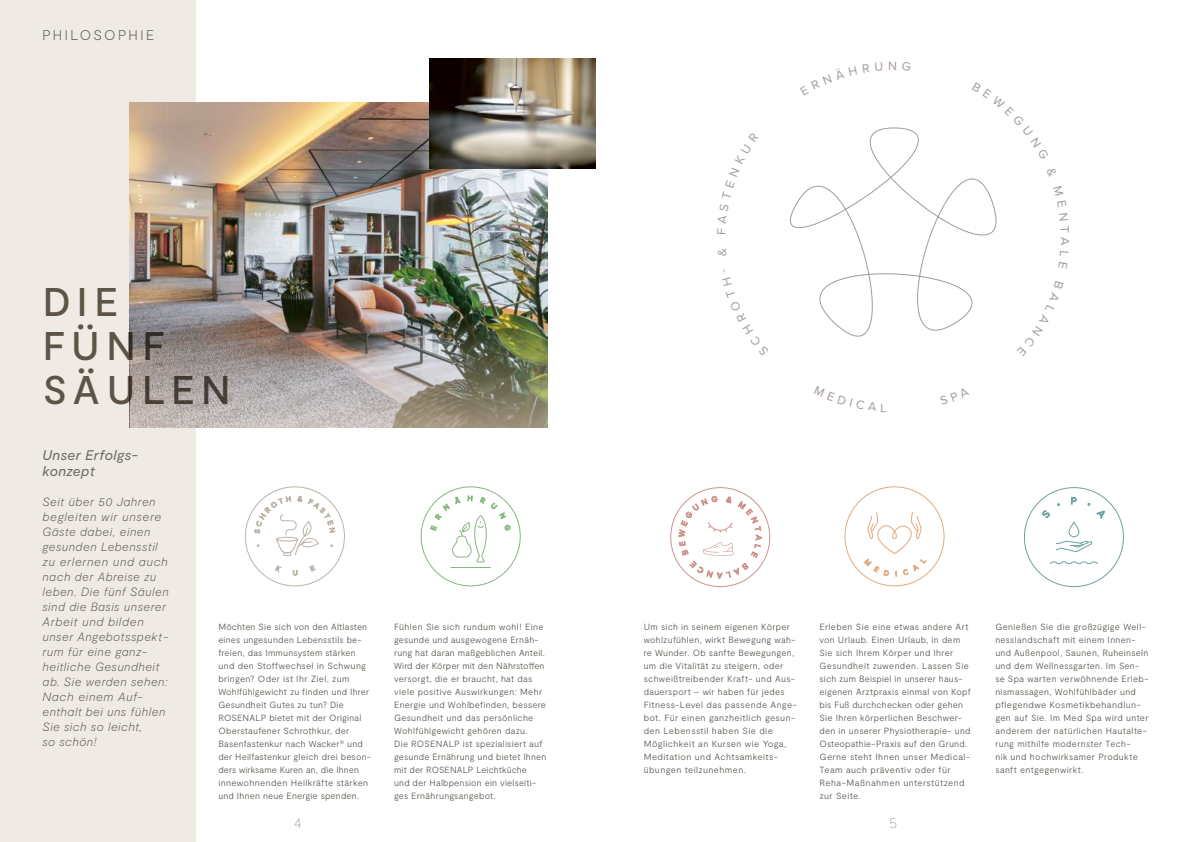
<style>
.page{position:relative;width:1191px;height:842px;background:#fff}
.page>*{position:absolute;margin:0;border:0;box-sizing:border-box;transform-origin:0 0}
.t1{font:500 40px/44px "Moderat";letter-spacing:.165em;color:#645c50}
.t2{font:italic 14px/16px "Moderat";letter-spacing:.025em;color:#6c6a63}
.t3{font:100 14px "Moderat";letter-spacing:.165em;color:#57544b}
.t4{font:100 14px "Proxima Nova A";color:#81807a}
.t5{font:12.4px "Proxima Nova A";color:#a39a96}
.t6{font:italic 100 12px/15px "Moderat";letter-spacing:.04em;color:#57544b}
.t7{font:300 9px/13px "Moderat";letter-spacing:.03em;color:#57544b}
</style>
<div class="page">
<div style="left:0;top:0;width:196px;height:842px;background:#efeae3"></div>
<img style="left:130px;top:103px;width:417px;height:206px">
<img style="left:130px;top:309px;width:417px;height:119px">
<img style="left:430px;top:58px;width:165px;height:111px">
<svg style="left:790px;top:127px;width:207px;height:210px"></svg>
<hr style="left:451px;top:567px;width:39px;height:1px;background:#87b67e">
<svg style="left:1055px;top:540px;width:37px;height:12px"></svg>
<svg style="left:1050px;top:561px;width:47px;height:4px"></svg>
<div style="left:1068px;top:522px;width:11px;height:15px;border:1px solid #6fa2a0;border-radius:5px"></div>
<svg style="left:972px;top:127px;width:25px;height:33px"></svg>
<svg style="left:254px;top:496px;width:81px;height:60px"></svg>
<svg style="left:864px;top:512px;width:62px;height:64px"></svg>
<svg style="left:431px;top:496px;width:79px;height:66px"></svg>
<svg style="left:679px;top:496px;width:82px;height:82px"></svg>
<h2 class="t3" style="left:43px;top:26px;width:113px">PHILOSOPHIE</h2>
<h1 class="t1" style="left:42px;top:282px;width:190px">DIE<br>FÜNF<br>SÄULEN</h1>
<h2 class="t2" style="left:43px;top:447px;width:97px">Unser Erfolgs&shy;konzept</h2>
<h3 class="t5" style="left:888px;top:57px;width:10px">N</h3>
<p class="t6" style="left:43px;top:494px;width:128px">Seit über 50 Jahren begleiten wir unsere<br>Gäste dabei, einen gesunden Lebensstil zu erlernen und auch nach der Abreise zu leben. Die fünf Säulen sind die Basis unserer<br>Arbeit und bilden unser Angebotsspekt&shy;rum für eine ganz&shy;heitliche Gesundheit ab. Sie werden sehen:<br>Nach einem Auf&shy;enthalt bei uns fühlen<br>Sie sich so leicht,<br>so schön!</p>
<p class="t7" style="left:218px;top:621px;width:154px">Möchten Sie sich von den Altlasten eines ungesunden Lebensstils be&shy;freien, das Immunsystem stärken und den Stoffwechsel in Schwung bringen? Oder ist Ihr Ziel, zum Wohlfühlgewicht zu finden und Ihrer Gesundheit Gutes zu tun? Die ROSENALP bietet mit der Original Oberstaufener Schrothkur, der Basenfastenkur nach Wacker<sup>®</sup> und der Heilfastenkur gleich drei beson&shy;ders wirksame Kuren an, die Ihnen innewohnenden Heilkräfte stärken und Ihnen neue Energie spenden.</p>
<p class="t7" style="left:643px;top:621px;width:155px">Um sich in seinem eigenen Körper wohlzufühlen, wirkt Bewegung wah&shy;re Wunder. Ob sanfte Bewegungen, um die Vitalität zu steigern, oder schweißtreibender Kraft- und Aus&shy;dauersport – wir haben für jedes<br>Fitness-Level das passende Ange&shy;bot. Für einen ganzheitlich gesun&shy;den Lebensstil haben Sie die<br>Möglichkeit an Kursen wie Yoga,<br>Meditation und Achtsamkeits&shy;übungen teilzunehmen.</p>
<p class="t7" style="left:995px;top:621px;width:155px">Genießen Sie die großzügige Well&shy;nesslandschaft mit einem Innen&shy;und Außenpool, Saunen, Ruheinseln und dem Wellnessgarten. Im Sen&shy;se Spa warten verwöhnende Erleb&shy;nismassagen, Wohlfühlbäder und pflegendwe Kosmetikbehandlun&shy;gen auf Sie. Im Med Spa wird unter anderem der natürlichen Hautalte&shy;rung mithilfe modernster Tech-<br>nik und hochwirksamer Produkte sanft entgegenwirkt.</p>
<p class="t7" style="left:394px;top:621px;width:154px">Fühlen Sie sich rundum wohl! Eine gesunde und ausgewogene Ernäh&shy;rung hat daran maßgeblichen Anteil.<br>Wird der Körper mit den Nährstoffen versorgt, die er braucht, hat das viele positive Auswirkungen: Mehr Energie und Wohlbefinden, bessere Gesundheit und das persönliche Wohlfühlgewicht gehören dazu.<br>Die ROSENALP ist spezialisiert auf gesunde Ernährung und bietet Ihnen mit der ROSENALP Leichtküche<br>und der Halbpension ein vielseiti&shy;ges Ernährungsangebot.</p>
<p class="t7" style="left:819px;top:621px;width:153px">Erleben Sie eine etwas andere Art von Urlaub. Einen Urlaub, in dem<br>Sie sich Ihrem Körper und Ihrer<br>Gesundheit zuwenden. Lassen Sie sich zum Beispiel in unserer haus&shy;eigenen Arztpraxis einmal von Kopf bis Fuß durchchecken oder gehen<br>Sie Ihren körperlichen Beschwer&shy;den in unserer Physiotherapie- und<br>Osteopathie-Praxis auf den Grund.<br>Gerne steht Ihnen unser Medical-<br>Team auch präventiv oder für<br>Reha-Maßnahmen unterstützend zur Seite.</p>
<h2 class="t4" style="left:294px;top:812px;width:9px">4</h2>
<h2 class="t4" style="left:889px;top:812px;width:10px">5</h2>
</div>
